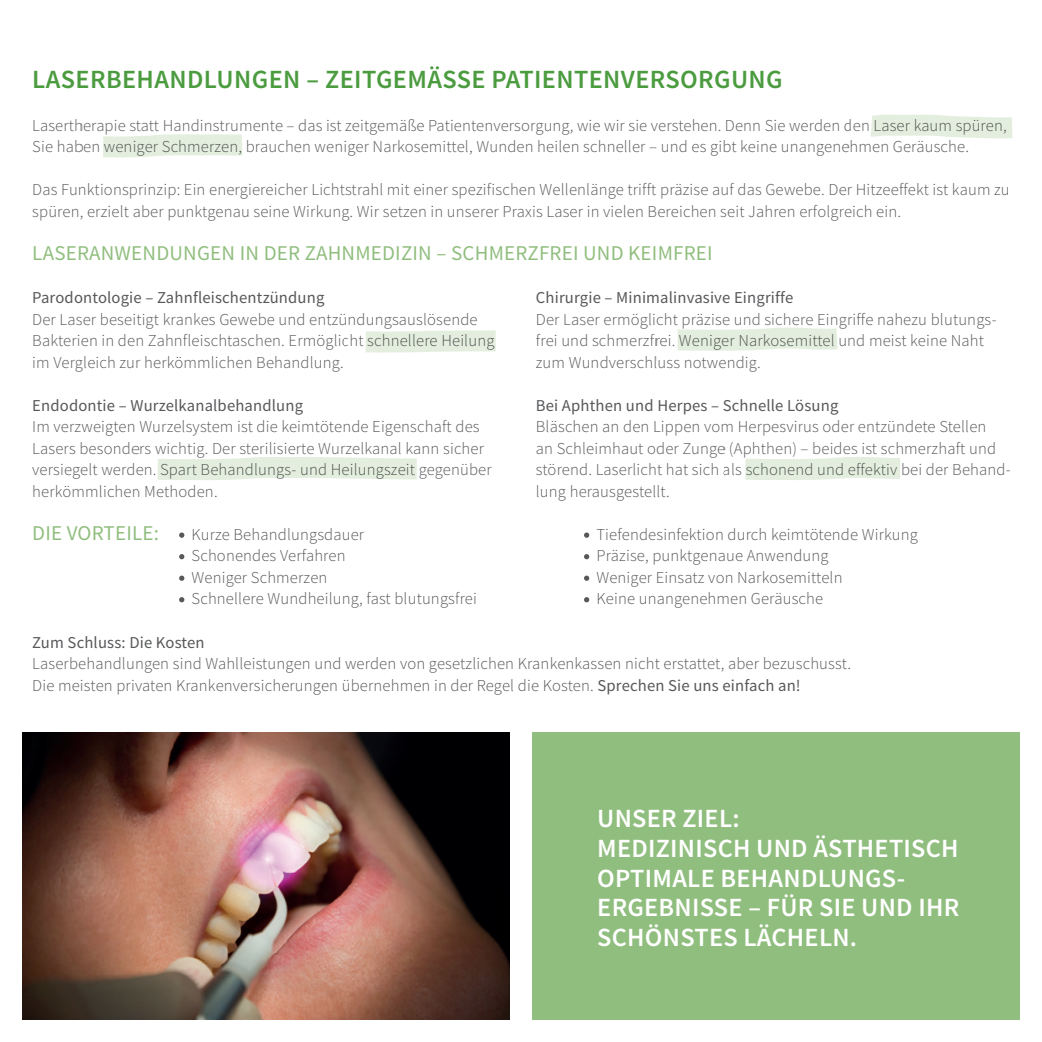
<style>
.page{position:relative;width:1042px;height:1042px;background:#fff}
.page>*{position:absolute;margin:0;border:0;box-sizing:border-box;transform-origin:0 0}
.t1{font:600 26.25px/29.8px "Source Sans Pro";letter-spacing:.01em;color:#fff}
.t2{font:600 26.25px "Source Sans Pro";letter-spacing:.015em;color:#4b9b3f}
.t3{font:21px "Source Sans Pro";letter-spacing:.01em;color:#90be7e}
.t4{font:300 16.62px/21.5px "Source Sans Pro";letter-spacing:.01em;color:#57585a}
.t5{font:16.62px "Source Sans Pro";letter-spacing:.01em;color:#57585a}
.s1{font-weight:400}
</style>
<div class="page">
<svg style="left:179px;top:532px;width:5px;height:6px"></svg>
<svg style="left:179px;top:554px;width:5px;height:5px"></svg>
<svg style="left:179px;top:575px;width:5px;height:6px"></svg>
<svg style="left:179px;top:597px;width:5px;height:5px"></svg>
<svg style="left:584px;top:532px;width:5px;height:6px"></svg>
<svg style="left:584px;top:554px;width:5px;height:5px"></svg>
<svg style="left:584px;top:575px;width:5px;height:6px"></svg>
<svg style="left:584px;top:597px;width:5px;height:5px"></svg>
<svg style="left:365px;top:330px;width:131px;height:23px;background:#e5efe1"></svg>
<svg style="left:157px;top:457px;width:260px;height:23px;background:#e5efe1"></svg>
<svg style="left:103px;top:134px;width:140px;height:24px;background:#e6f0e3"></svg>
<svg style="left:871px;top:114px;width:142px;height:25px"></svg>
<svg style="left:677px;top:327px;width:161px;height:24px;background:#e6f0e3"></svg>
<img style="left:22px;top:732px;width:487px;height:288px">
<div style="left:532px;top:732px;width:488px;height:288px;background:#90be7e"></div>
<svg style="left:745px;top:457px;width:155px;height:23px;background:#e5efe1"></svg>
<h1 class="t2" style="left:32px;top:62px;width:752px">LASERBEHANDLUNGEN – ZEITGEMÄSSE PATIENTENVERSORGUNG</h1>
<p class="t4" style="left:32px;top:114px;width:976px">Lasertherapie statt Handinstrumente – das ist zeitgemäße Patientenversorgung, wie wir sie verstehen. Denn Sie werden den Laser kaum spüren,<br>Sie haben weniger Schmerzen, brauchen weniger Narkosemittel, Wunden heilen schneller – und es gibt keine unangenehmen Geräusche.</p>
<p class="t4" style="left:32px;top:179px;width:979px">Das Funktionsprinzip: Ein energiereicher Lichtstrahl mit einer spezifischen Wellenlänge trifft präzise auf das Gewebe. Der Hitzeeffekt ist kaum zu spüren, erzielt aber punktgenau seine Wirkung. Wir setzen in unserer Praxis Laser in vielen Bereichen seit Jahren erfolgreich ein.</p>
<p class="t3" style="left:32px;top:240px;width:682px">LASERANWENDUNGEN IN DER ZAHNMEDIZIN – SCHMERZFREI UND KEIMFREI</p>
<p class="t5" style="left:32px;top:287px;width:294px">Parodontologie – Zahnfleischentzündung</p>
<p class="t4" style="left:32px;top:308px;width:464px">Der Laser beseitigt krankes Gewebe und entzündungsauslösende<br>Bakterien in den Zahnfleischtaschen. Ermöglicht schnellere Heilung im Vergleich zur herkömmlichen Behandlung.</p>
<p class="t5" style="left:32px;top:394px;width:272px">Endodontie – Wurzelkanalbehandlung</p>
<p class="t4" style="left:32px;top:416px;width:461px">Im verzweigten Wurzelsystem ist die keimtötende Eigenschaft des Lasers besonders wichtig. Der sterilisierte Wurzelkanal kann sicher versiegelt werden. Spart Behandlungs- und Heilungszeit gegenüber herkömmlichen Methoden.</p>
<p class="t5" style="left:536px;top:287px;width:259px">Chirurgie – Minimalinvasive Eingriffe</p>
<p class="t4" style="left:536px;top:308px;width:462px">Der Laser ermöglicht präzise und sichere Eingriffe nahezu blutungs&shy;frei und schmerzfrei. Weniger Narkosemittel und meist keine Naht zum Wundverschluss notwendig.</p>
<p class="t5" style="left:536px;top:395px;width:304px">Bei Aphthen und Herpes – Schnelle Lösung</p>
<p class="t4" style="left:536px;top:416px;width:476px">Bläschen an den Lippen vom Herpesvirus oder entzündete Stellen<br>an Schleimhaut oder Zunge (Aphthen) – beides ist schmerzhaft und störend. Laserlicht hat sich als schonend und effektiv bei der Behand&shy;lung herausgestellt.</p>
<p class="t3" style="left:32px;top:519px;width:128px">DIE VORTEILE:</p>
<p class="t4" style="left:191px;top:523px;width:287px">Kurze Behandlungsdauer<br>Schonendes Verfahren<br>Weniger Schmerzen<br>Schnellere Wundheilung, fast blutungsfrei</p>
<p class="t4" style="left:596px;top:523px;width:323px">Tiefendesinfektion durch keimtötende Wirkung Präzise, punktgenaue Anwendung<br>Weniger Einsatz von Narkosemitteln<br>Keine unangenehmen Geräusche</p>
<p class="t5" style="left:32px;top:631px;width:174px">Zum Schluss: Die Kosten</p>
<p class="t4" style="left:32px;top:653px;width:820px">Laserbehandlungen sind Wahlleistungen und werden von gesetzlichen Krankenkassen nicht erstattet, aber bezuschusst.<br>Die meisten privaten Krankenversicherungen übernehmen in der Regel die Kosten. <span class="s1">Sprechen Sie uns einfach an!</span></p>
<h1 class="t1" style="left:597px;top:803px;width:363px">UNSER ZIEL:<br>MEDIZINISCH UND ÄSTHETISCH<br>OPTIMALE BEHANDLUNGS-<br>ERGEBNISSE – FÜR SIE UND IHR<br>SCHÖNSTES LÄCHELN.</h1>
</div>
